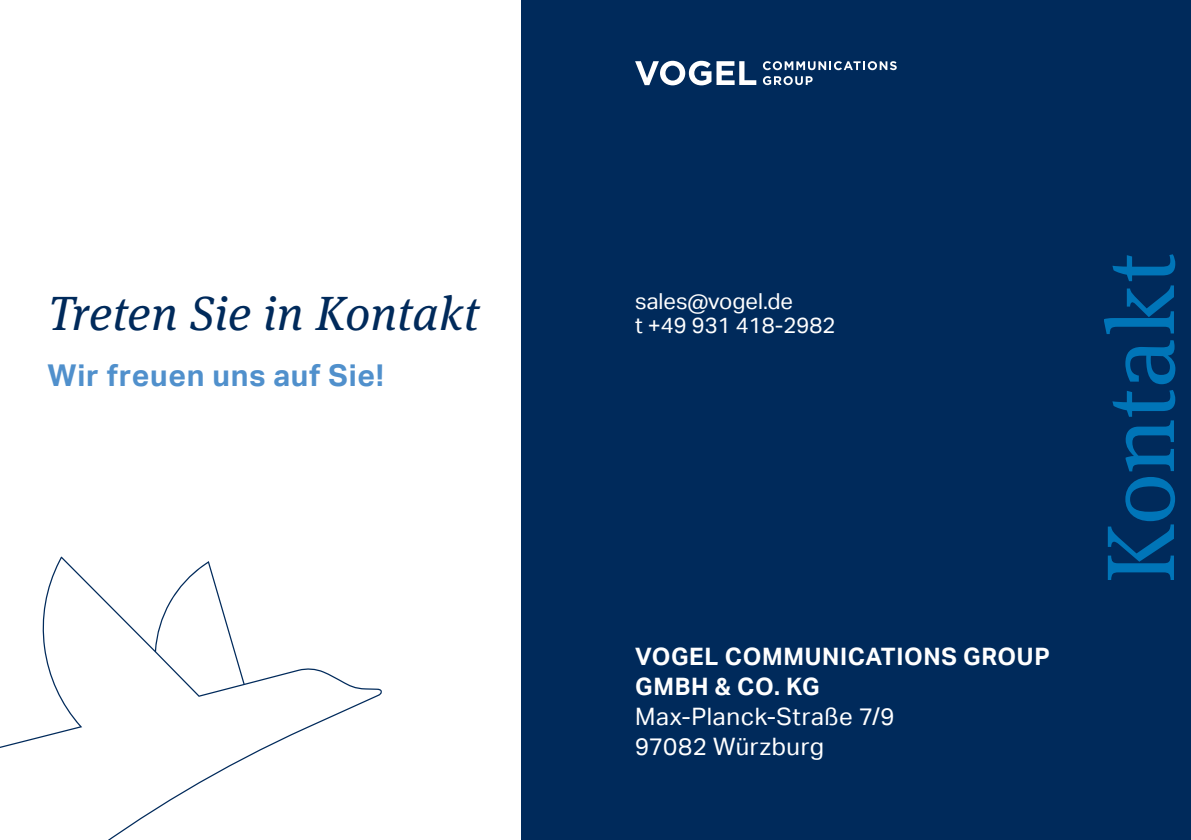
<style>
.page{position:relative;width:1191px;height:840px;background:#fff}
.page>*{position:absolute;margin:0;border:0;box-sizing:border-box;transform-origin:0 0}
.t1{font:italic 48px "Meta Serif OT";letter-spacing:.01em;color:#002a5b}
.t2{font:700 30px "Aktiv Grotesk";letter-spacing:.025em;color:#5090cc}
.t3{font:700 24px/30px "Aktiv Grotesk";letter-spacing:.025em;color:#fff}
.t4{font:24px/30px "Aktiv Grotesk";letter-spacing:.025em;color:#fff}
.t5{font:22px/24.2px "Aktiv Grotesk";color:#fff}
</style>
<div class="page">
<div style="left:522px;top:0;width:669px;height:839px;background:#002a5b"></div>
<svg style="left:0;top:556px;width:382px;height:283px"></svg>
<svg style="left:635px;top:61px;width:121px;height:24px"></svg>
<svg style="left:763px;top:61px;width:133px;height:9px"></svg>
<svg style="left:763px;top:76px;width:49px;height:9px"></svg>
<svg style="left:1104px;top:254px;width:71px;height:325px"></svg>
<h1 class="t1" style="left:48px;top:283px;width:433px">Treten Sie in Kontakt</h1>
<p class="t2" style="left:48px;top:357px;width:338px">Wir freuen uns auf Sie!</p>
<p class="t5" style="left:635px;top:289px;width:202px">sales@vogel.de<br>t +49 931 418-2982</p>
<p class="t3" style="left:635px;top:641px;width:416px">VOGEL COMMUNICATIONS GROUP<br>GMBH &amp; CO. KG</p>
<p class="t4" style="left:635px;top:701px;width:261px">Max-Planck-Straße 7/9<br>97082 Würzburg</p>
</div>
